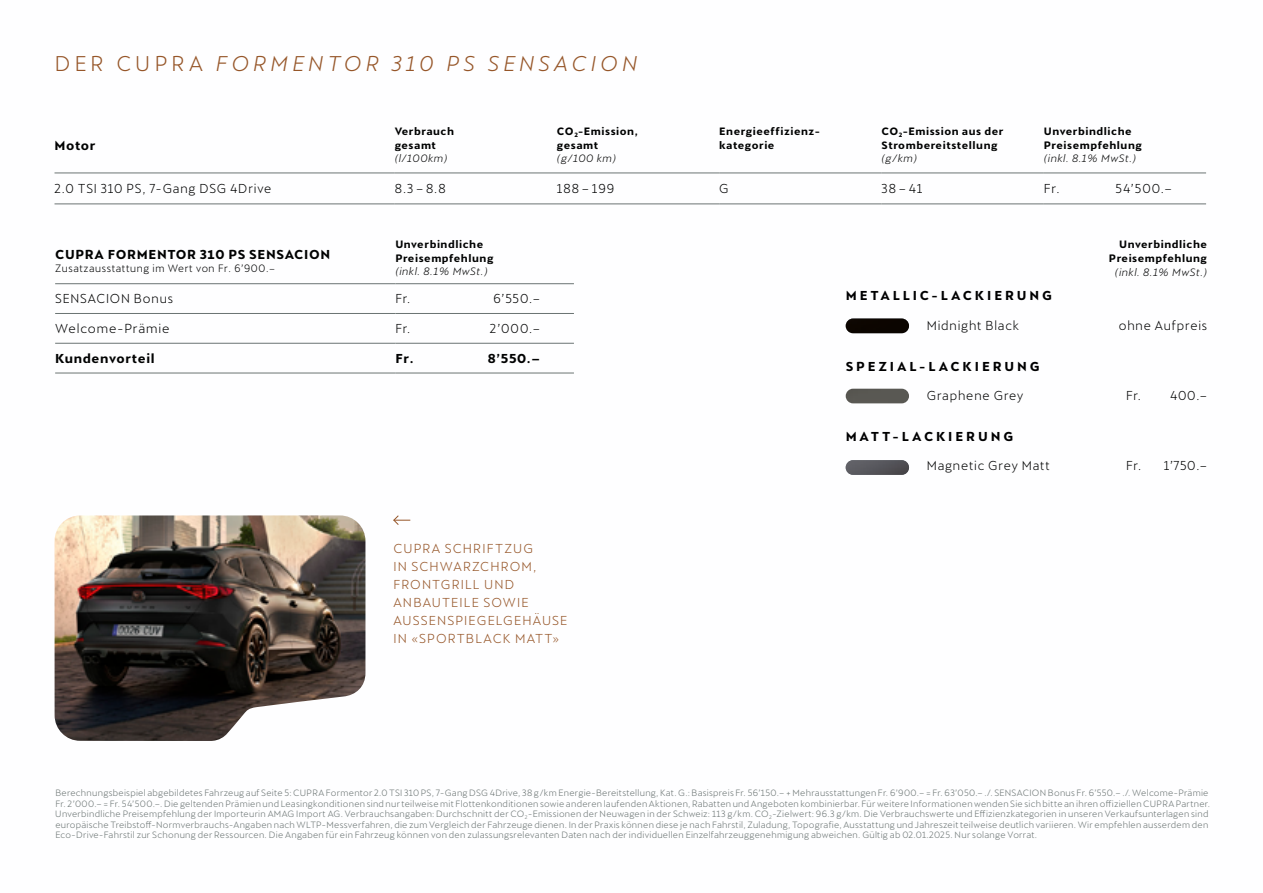
<style>
.page{position:relative;width:1263px;height:893px;background:#fff}
.page>*{position:absolute;margin:0;border:0;box-sizing:border-box;transform-origin:0 0}
.t1{font:italic 21px "Cupra";letter-spacing:.195em;color:#965629}
.t2{font:12.75px "Cupra";letter-spacing:.07em;color:#010202}
.t3{font:12.75px/18px "Cupra";letter-spacing:.085em;color:#965629}
.t4{font:700 12.75px "Cupra";letter-spacing:.05em;color:#010202}
.t5{font:700 12.75px "Cupra";letter-spacing:.225em;color:#000}
.t6{font:700 10.5px/13.5px "Cupra";letter-spacing:.05em;color:#010202}
.t7{font:italic 10.5px "Cupra";letter-spacing:.05em;color:#010202}
.t8{font:10.5px "Cupra";letter-spacing:.06em;color:#010202}
.t9{font:9px/10.5px "Cupra";letter-spacing:.03em;color:#6b7473}
.s1{font-style:normal}
</style>
<div class="page">
<svg style="left:393px;top:515px;width:17px;height:10px"></svg>
<img style="left:55px;top:515px;width:310px;height:226px">
<hr style="left:55px;top:283px;width:340px;height:1px;background:#6b7473">
<hr style="left:395px;top:283px;width:179px;height:1px;background:#6b7473">
<hr style="left:55px;top:313px;width:340px;height:1px;background:#6b7473">
<hr style="left:395px;top:313px;width:179px;height:1px;background:#6b7473">
<hr style="left:55px;top:343px;width:340px;height:1px;background:#6b7473">
<hr style="left:395px;top:343px;width:179px;height:1px;background:#6b7473">
<hr style="left:55px;top:373px;width:340px;height:1px;background:#6b7473">
<hr style="left:395px;top:373px;width:179px;height:1px;background:#6b7473">
<hr style="left:395px;top:173px;width:162px;height:1px;background:#6b7473">
<hr style="left:557px;top:173px;width:162px;height:1px;background:#6b7473">
<hr style="left:719px;top:173px;width:162px;height:1px;background:#6b7473">
<hr style="left:881px;top:173px;width:163px;height:1px;background:#6b7473">
<hr style="left:395px;top:204px;width:162px;height:1px;background:#6b7473">
<hr style="left:557px;top:204px;width:162px;height:1px;background:#6b7473">
<hr style="left:719px;top:204px;width:162px;height:1px;background:#6b7473">
<hr style="left:881px;top:204px;width:163px;height:1px;background:#6b7473">
<hr style="left:55px;top:173px;width:340px;height:1px;background:#6b7473">
<hr style="left:1044px;top:173px;width:162px;height:1px;background:#6b7473">
<hr style="left:55px;top:204px;width:340px;height:1px;background:#6b7473">
<hr style="left:1044px;top:204px;width:162px;height:1px;background:#6b7473">
<img style="left:846px;top:318px;width:63px;height:15px;border-radius:7px">
<img style="left:846px;top:389px;width:63px;height:14px;border-radius:7px">
<img style="left:846px;top:460px;width:63px;height:15px;border-radius:7px">
<h1 class="t1" style="left:55px;top:44px;width:584px"><span class="s1">DER CUPRA</span> FORMENTOR 310 PS SENSACION</h1>
<h2 class="t4" style="left:55px;top:138px;width:43px">Motor</h2>
<p class="t6" style="left:395px;top:125px;width:61px">Verbrauch gesamt</p>
<p class="t7" style="left:395px;top:149px;width:54px">(l/100km)</p>
<p class="t6" style="left:557px;top:125px;width:82px">CO<sub>2</sub>-Emission, gesamt</p>
<p class="t7" style="left:557px;top:149px;width:61px">(g/100 km)</p>
<p class="t6" style="left:719px;top:125px;width:102px">Energieeffizienz&shy;kategorie</p>
<p class="t6" style="left:881px;top:125px;width:123px">CO<sub>2</sub>-Emission aus der<br>Strombereitstellung</p>
<p class="t7" style="left:881px;top:149px;width:37px">(g/km)</p>
<p class="t6" style="left:1044px;top:125px;width:100px">Unverbindliche<br>Preisempfehlung</p>
<p class="t7" style="left:1044px;top:149px;width:94px">(inkl. 8.1% MwSt.)</p>
<h2 class="t2" style="left:55px;top:177px;width:218px">2.0 TSI 310 PS, 7-Gang DSG 4Drive</h2>
<h2 class="t2" style="left:395px;top:177px;width:52px">8.3 – 8.8</h2>
<h2 class="t2" style="left:557px;top:177px;width:59px">188 – 199</h2>
<h2 class="t2" style="left:719px;top:177px;width:11px">G</h2>
<h2 class="t2" style="left:881px;top:177px;width:42px">38–41</h2>
<h2 class="t2" style="left:1044px;top:177px;width:17px">Fr.</h2>
<h2 class="t2" style="left:1115px;top:177px;width:58px">54’500.–</h2>
<h2 class="t4" style="left:55px;top:247px;width:277px">CUPRA FORMENTOR 310 PS SENSACION</h2>
<p class="t8" style="left:55px;top:259px;width:221px">Zusatzausstattung im Wert von Fr. 6’900.–</p>
<p class="t6" style="left:395px;top:238px;width:100px">Unverbindliche<br>Preisempfehlung</p>
<p class="t7" style="left:395px;top:262px;width:94px">(inkl. 8.1% MwSt.)</p>
<h2 class="t2" style="left:55px;top:287px;width:119px">SENSACION Bonus</h2>
<h2 class="t2" style="left:395px;top:287px;width:16px">Fr.</h2>
<h2 class="t2" style="left:493px;top:287px;width:48px">6’550.–</h2>
<h2 class="t2" style="left:55px;top:317px;width:116px">Welcome-Prämie</h2>
<h2 class="t2" style="left:395px;top:317px;width:16px">Fr.</h2>
<h2 class="t2" style="left:490px;top:317px;width:51px">2’000.–</h2>
<h2 class="t4" style="left:55px;top:351px;width:101px">Kundenvorteil</h2>
<h2 class="t4" style="left:395px;top:351px;width:20px">Fr.</h2>
<h2 class="t4" style="left:488px;top:351px;width:54px">8’550.–</h2>
<h2 class="t3" style="left:393px;top:537px;width:176px">CUPRA SCHRIFTZUG<br>IN SCHWARZCHROM,<br>FRONTGRILL UND<br>ANBAUTEILE SOWIE<br>AUSSENSPIEGELGEHÄUSE<br>IN «SPORTBLACK MATT»</h2>
<p class="t6" style="left:1109px;top:238px;width:100px;text-align:right">Unverbindliche<br>Preisempfehlung</p>
<p class="t7" style="left:1115px;top:262px;width:94px">(inkl. 8.1% MwSt.)</p>
<h2 class="t5" style="left:846px;top:289px;width:208px">METALLIC-LACKIERUNG</h2>
<h2 class="t2" style="left:927px;top:314px;width:94px">Midnight Black</h2>
<h2 class="t2" style="left:1119px;top:314px;width:90px">ohne Aufpreis</h2>
<h2 class="t5" style="left:846px;top:359px;width:196px">SPEZIAL-LACKIERUNG</h2>
<h2 class="t2" style="left:927px;top:384px;width:98px">Graphene Grey</h2>
<h2 class="t2" style="left:1126px;top:384px;width:83px">Fr. 400.–</h2>
<h2 class="t5" style="left:846px;top:429px;width:169px">MATT-LACKIERUNG</h2>
<h2 class="t2" style="left:927px;top:454px;width:125px">Magnetic Grey Matt</h2>
<h2 class="t2" style="left:1126px;top:454px;width:82px">Fr. 1’750.–</h2>
<p class="t9" style="left:55px;top:786px;width:1156px">Berechnungsbeispiel abgebildetes Fahrzeug auf Seite 5: CUPRA Formentor 2.0 TSI 310 PS, 7-Gang DSG 4Drive, 38 g/km Energie-Bereitstellung, Kat. G.: Basispreis Fr. 56’150.– + Mehrausstattungen Fr. 6’900.– = Fr. 63’050.– ./. SENSACION Bonus Fr. 6’550.– ./. Welcome-Prämie Fr. 2’000.– = Fr. 54’500.–. Die geltenden Prämien und Leasingkonditionen sind nur teilweise mit Flottenkonditionen sowie anderen laufenden Aktionen, Rabatten und Angeboten kombinierbar. Für weitere Informationen wenden Sie sich bitte an ihren offiziellen CUPRA Partner.<br>Unverbindliche Preisempfehlung der Importeurin AMAG Import AG. Verbrauchsangaben: Durchschnitt der CO<sub>2</sub>-Emissionen der Neuwagen in der Schweiz: 113 g/km. CO<sub>2</sub>-Zielwert: 96.3 g/km. Die Verbrauchswerte und Effizienzkategorien in unseren Verkaufsunterlagen sind europäische Treibstoff-Normverbrauchs-Angaben nach WLTP-Messverfahren, die zum Vergleich der Fahrzeuge dienen. In der Praxis können diese je nach Fahrstil, Zuladung, Topografie, Ausstattung und Jahreszeit teilweise deutlich variieren. Wir empfehlen ausserdem den Eco-Drive-Fahrstil zur Schonung der Ressourcen. Die Angaben für ein Fahrzeug können von den zulassungsrelevanten Daten nach der individuellen Einzelfahrzeuggenehmigung abweichen. Gültig ab 02.01.2025. Nur solange Vorrat.</p>
</div>
